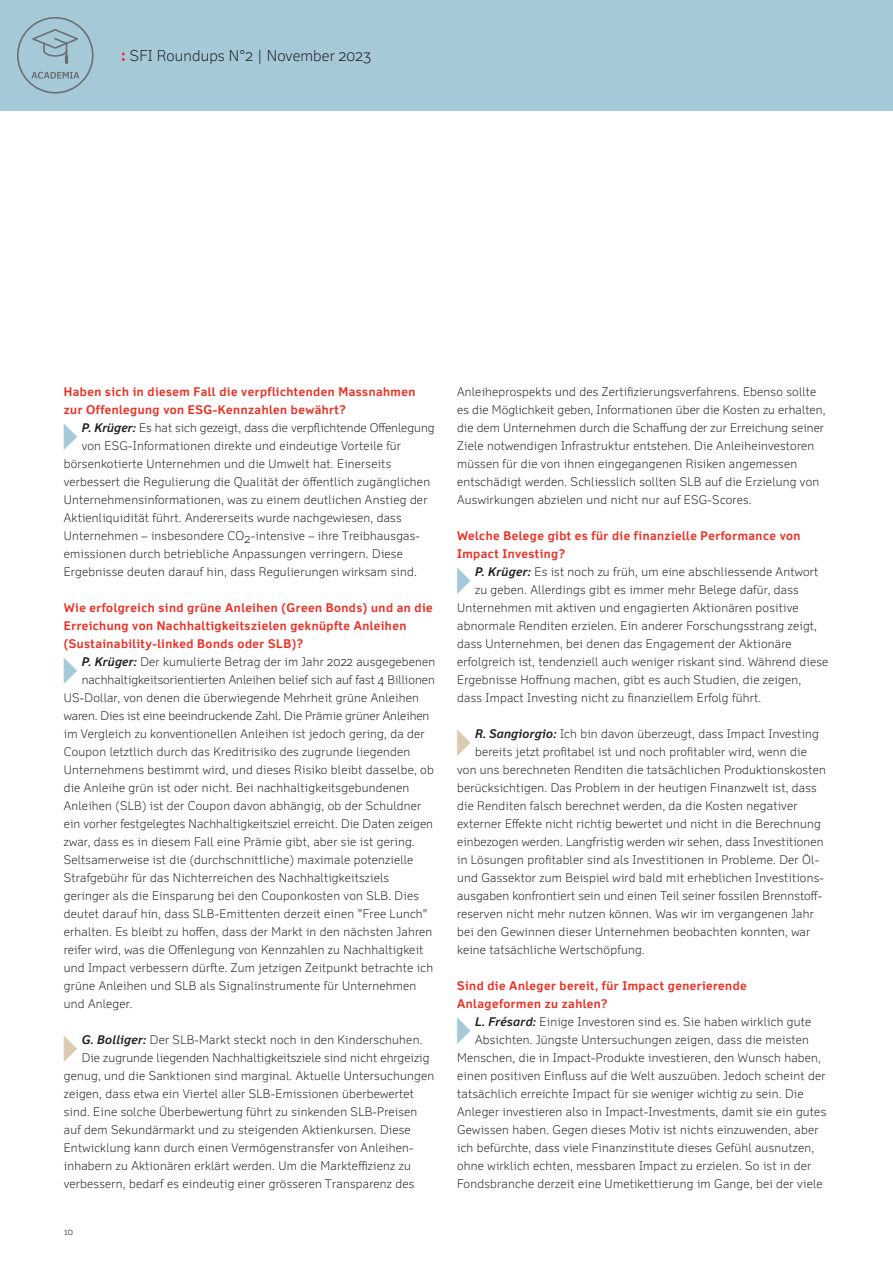
<style>
.page{position:relative;width:893px;height:1263px;background:#fff}
.page>*{position:absolute;margin:0;border:0;box-sizing:border-box;transform-origin:0 0}
.t1{font:300 15px "Felbridge Pro";letter-spacing:.01em;color:#231f20}
.Copy{font:300 12px/18px "Felbridge Pro";letter-spacing:.02em;color:#231f20}
.Subtitle_ohne_absatz{font:700 12px/18px "Felbridge Pro";letter-spacing:.04em;color:#ee2e22}
.Copy-2{font:300 12px "Felbridge Pro";color:#231f20}
.t2{font:300 9px "Felbridge Pro";color:#231f20}
.s1{font-family:"New Baskerville Std";font-weight:400;font-size:16.5px;color:#ee2e22}
.s2{font-weight:700;font-style:italic}
</style>
<div class="page">
<div style="left:0;top:0;width:893px;height:111px;background:#a5c9d7"></div>
<svg style="left:17px;top:17px;width:77px;height:77px"></svg>
<p class="t1" style="left:121px;top:47px;width:252px"><span class="s1">:</span> SFI Roundups N°2 | November 2023</p>
<p class="Subtitle_ohne_absatz" style="left:64px;top:382px;width:353px">Haben sich in diesem Fall die verpflichtenden Massnahmen zur Offenlegung von ESG-Kennzahlen bewährt?</p>
<p class="Copy" style="left:82px;top:418px;width:354px"><span class="s2">P. Krüger:</span> Es hat sich gezeigt, dass die verpflichtende Offenlegung</p>
<p class="Copy" style="left:82px;top:436px;width:321px">von ESG-Informationen direkte und eindeutige Vorteile für</p>
<p class="Copy" style="left:64px;top:454px;width:329px">börsenkotierte Unternehmen und die Umwelt hat. Einerseits</p>
<p class="Copy" style="left:64px;top:472px;width:368px">verbessert die Regulierung die Qualität der öffentlich zugänglichen</p>
<p class="Copy" style="left:64px;top:490px;width:365px">Unternehmensinformationen, was zu einem deutlichen Anstieg der</p>
<p class="Copy" style="left:64px;top:508px;width:339px">Aktienliquidität führt. Andererseits wurde nachgewiesen, dass</p>
<p class="Copy" style="left:64px;top:526px;width:357px">Unternehmen – insbesondere CO2-intensive – ihre Treibhausgas-</p>
<p class="Copy" style="left:64px;top:544px;width:341px">emissionen durch betriebliche Anpassungen verringern. Diese</p>
<p class="Copy" style="left:64px;top:562px;width:354px">Ergebnisse deuten darauf hin, dass Regulierungen wirksam sind.</p>
<p class="Subtitle_ohne_absatz" style="left:64px;top:598px;width:370px">Wie erfolgreich sind grüne Anleihen (Green Bonds) und an die<br>Erreichung von Nachhaltigkeitszielen geknüpfte Anleihen (Sustainability-linked Bonds oder SLB)?</p>
<p class="Copy" style="left:82px;top:652px;width:355px"><span class="s2">P. Krüger:</span> Der kumulierte Betrag der im Jahr 2022 ausgegebenen</p>
<p class="Copy" style="left:82px;top:670px;width:355px">nachhaltigkeitsorientierten Anleihen belief sich auf fast 4 Billionen</p>
<p class="Copy" style="left:64px;top:688px;width:357px">US-Dollar, von denen die überwiegende Mehrheit grüne Anleihen</p>
<p class="Copy-2" style="left:64px;top:708px;width:367px">waren. Dies ist eine beeindruckende Zahl. Die Prämie grüner Anleihen</p>
<p class="Copy" style="left:64px;top:724px;width:362px">im Vergleich zu konventionellen Anleihen ist jedoch gering, da der</p>
<p class="Copy" style="left:64px;top:742px;width:348px">Coupon letztlich durch das Kreditrisiko des zugrunde liegenden</p>
<p class="Copy" style="left:64px;top:760px;width:372px">Unternehmens bestimmt wird, und dieses Risiko bleibt dasselbe, ob</p>
<p class="Copy" style="left:64px;top:778px;width:347px">die Anleihe grün ist oder nicht. Bei nachhaltigkeitsgebundenen</p>
<p class="Copy" style="left:64px;top:796px;width:359px">Anleihen (SLB) ist der Coupon davon abhängig, ob der Schuldner</p>
<p class="Copy" style="left:64px;top:814px;width:371px">ein vorher festgelegtes Nachhaltigkeitsziel erreicht. Die Daten zeigen</p>
<p class="Copy" style="left:64px;top:832px;width:352px">zwar, dass es in diesem Fall eine Prämie gibt, aber sie ist gering.</p>
<p class="Copy" style="left:64px;top:850px;width:351px">Seltsamerweise ist die (durchschnittliche) maximale potenzielle</p>
<p class="Copy" style="left:64px;top:868px;width:327px">Strafgebühr für das Nichterreichen des Nachhaltigkeitsziels</p>
<p class="Copy" style="left:64px;top:886px;width:357px">geringer als die Einsparung bei den Couponkosten von SLB. Dies</p>
<p class="Copy" style="left:64px;top:904px;width:365px">deutet darauf hin, dass SLB-Emittenten derzeit einen "Free Lunch"</p>
<p class="Copy" style="left:64px;top:922px;width:370px">erhalten. Es bleibt zu hoffen, dass der Markt in den nächsten Jahren</p>
<p class="Copy" style="left:64px;top:940px;width:361px">reifer wird, was die Offenlegung von Kennzahlen zu Nachhaltigkeit</p>
<p class="Copy" style="left:64px;top:958px;width:371px">und Impact verbessern dürfte. Zum jetzigen Zeitpunkt betrachte ich</p>
<p class="Copy" style="left:64px;top:976px;width:354px">grüne Anleihen und SLB als Signalinstrumente für Unternehmen</p>
<p class="Copy" style="left:64px;top:994px;width:70px">und Anleger.</p>
<p class="Copy" style="left:82px;top:1030px;width:342px"><span class="s2">G. Bolliger:</span> Der SLB-Markt steckt noch in den Kinderschuhen.</p>
<p class="Copy" style="left:82px;top:1048px;width:349px">Die zugrunde liegenden Nachhaltigkeitsziele sind nicht ehrgeizig</p>
<p class="Copy" style="left:64px;top:1066px;width:372px">genug, und die Sanktionen sind marginal. Aktuelle Untersuchungen</p>
<p class="Copy" style="left:64px;top:1084px;width:352px">zeigen, dass etwa ein Viertel aller SLB-Emissionen überbewertet</p>
<p class="Copy" style="left:64px;top:1102px;width:355px">sind. Eine solche Überbewertung führt zu sinkenden SLB-Preisen</p>
<p class="Copy" style="left:64px;top:1120px;width:348px">auf dem Sekundärmarkt und zu steigenden Aktienkursen. Diese</p>
<p class="Copy" style="left:64px;top:1138px;width:350px">Entwicklung kann durch einen Vermögenstransfer von Anleihen-</p>
<p class="Copy" style="left:64px;top:1156px;width:349px">inhabern zu Aktionären erklärt werden. Um die Markteffizienz zu</p>
<p class="Copy" style="left:64px;top:1174px;width:352px">verbessern, bedarf es eindeutig einer grösseren Transparenz des</p>
<p class="t2" style="left:64px;top:1226px;width:11px">10</p>
<p class="Copy" style="left:457px;top:382px;width:370px">Anleiheprospekts und des Zertifizierungsverfahrens. Ebenso sollte es die Möglichkeit geben, Informationen über die Kosten zu erhalten, die dem Unternehmen durch die Schaffung der zur Erreichung seiner Ziele notwendigen Infrastruktur entstehen. Die Anleiheinvestoren müssen für die von ihnen eingegangenen Risiken angemessen entschädigt werden. Schliesslich sollten SLB auf die Erzielung von Auswirkungen abzielen und nicht nur auf ESG-Scores.</p>
<p class="Subtitle_ohne_absatz" style="left:457px;top:526px;width:345px">Welche Belege gibt es für die finanzielle Performance von<br>Impact Investing?</p>
<p class="Copy" style="left:475px;top:562px;width:345px"><span class="s2">P. Krüger:</span> Es ist noch zu früh, um eine abschliessende Antwort</p>
<p class="Copy" style="left:475px;top:580px;width:325px">zu geben. Allerdings gibt es immer mehr Belege dafür, dass</p>
<p class="Copy" style="left:457px;top:598px;width:343px">Unternehmen mit aktiven und engagierten Aktionären positive</p>
<p class="Copy" style="left:457px;top:616px;width:361px">abnormale Renditen erzielen. Ein anderer Forschungsstrang zeigt,</p>
<p class="Copy" style="left:457px;top:634px;width:336px">dass Unternehmen, bei denen das Engagement der Aktionäre</p>
<p class="Copy" style="left:457px;top:652px;width:373px">erfolgreich ist, tendenziell auch weniger riskant sind. Während diese</p>
<p class="Copy" style="left:457px;top:670px;width:346px">Ergebnisse Hoffnung machen, gibt es auch Studien, die zeigen,</p>
<p class="Copy" style="left:457px;top:688px;width:306px">dass Impact Investing nicht zu finanziellem Erfolg führt.</p>
<p class="Copy" style="left:475px;top:724px;width:345px"><span class="s2">R. Sangiorgio:</span> Ich bin davon überzeugt, dass Impact Investing</p>
<p class="Copy" style="left:475px;top:742px;width:333px">bereits jetzt profitabel ist und noch profitabler wird, wenn die</p>
<p class="Copy" style="left:457px;top:760px;width:370px">von uns berechneten Renditen die tatsächlichen Produktionskosten</p>
<p class="Copy" style="left:457px;top:778px;width:361px">berücksichtigen. Das Problem in der heutigen Finanzwelt ist, dass</p>
<p class="Copy" style="left:457px;top:796px;width:342px">die Renditen falsch berechnet werden, da die Kosten negativer</p>
<p class="Copy" style="left:457px;top:814px;width:365px">externer Effekte nicht richtig bewertet und nicht in die Berechnung</p>
<p class="Copy" style="left:457px;top:832px;width:368px">einbezogen werden. Langfristig werden wir sehen, dass Investitionen</p>
<p class="Copy" style="left:457px;top:850px;width:363px">in Lösungen profitabler sind als Investitionen in Probleme. Der Öl-</p>
<p class="Copy" style="left:457px;top:868px;width:367px">und Gassektor zum Beispiel wird bald mit erheblichen Investitions-</p>
<p class="Copy" style="left:457px;top:886px;width:366px">ausgaben konfrontiert sein und einen Teil seiner fossilen Brennstoff-</p>
<p class="Copy" style="left:457px;top:904px;width:358px">reserven nicht mehr nutzen können. Was wir im vergangenen Jahr</p>
<p class="Copy" style="left:457px;top:922px;width:355px">bei den Gewinnen dieser Unternehmen beobachten konnten, war</p>
<p class="Copy" style="left:457px;top:940px;width:189px">keine tatsächliche Wertschöpfung.</p>
<p class="Subtitle_ohne_absatz" style="left:457px;top:976px;width:291px">Sind die Anleger bereit, für Impact generierende<br>Anlageformen zu zahlen?</p>
<p class="Copy" style="left:475px;top:1012px;width:338px"><span class="s2">L. Frésard:</span> Einige Investoren sind es. Sie haben wirklich gute</p>
<p class="Copy" style="left:475px;top:1030px;width:335px">Absichten. Jüngste Untersuchungen zeigen, dass die meisten</p>
<p class="Copy" style="left:457px;top:1048px;width:365px">Menschen, die in Impact-Produkte investieren, den Wunsch haben,</p>
<p class="Copy" style="left:457px;top:1066px;width:370px">einen positiven Einfluss auf die Welt auszuüben. Jedoch scheint der</p>
<p class="Copy" style="left:457px;top:1084px;width:348px">tatsächlich erreichte Impact für sie weniger wichtig zu sein. Die</p>
<p class="Copy" style="left:457px;top:1102px;width:371px">Anleger investieren also in Impact-Investments, damit sie ein gutes</p>
<p class="Copy" style="left:457px;top:1120px;width:363px">Gewissen haben. Gegen dieses Motiv ist nichts einzuwenden, aber</p>
<p class="Copy" style="left:457px;top:1138px;width:359px">ich befürchte, dass viele Finanzinstitute dieses Gefühl ausnutzen,</p>
<p class="Copy" style="left:457px;top:1156px;width:356px">ohne wirklich echten, messbaren Impact zu erzielen. So ist in der</p>
<p class="Copy" style="left:457px;top:1174px;width:367px">Fondsbranche derzeit eine Umetikettierung im Gange, bei der viele</p>
</div>
